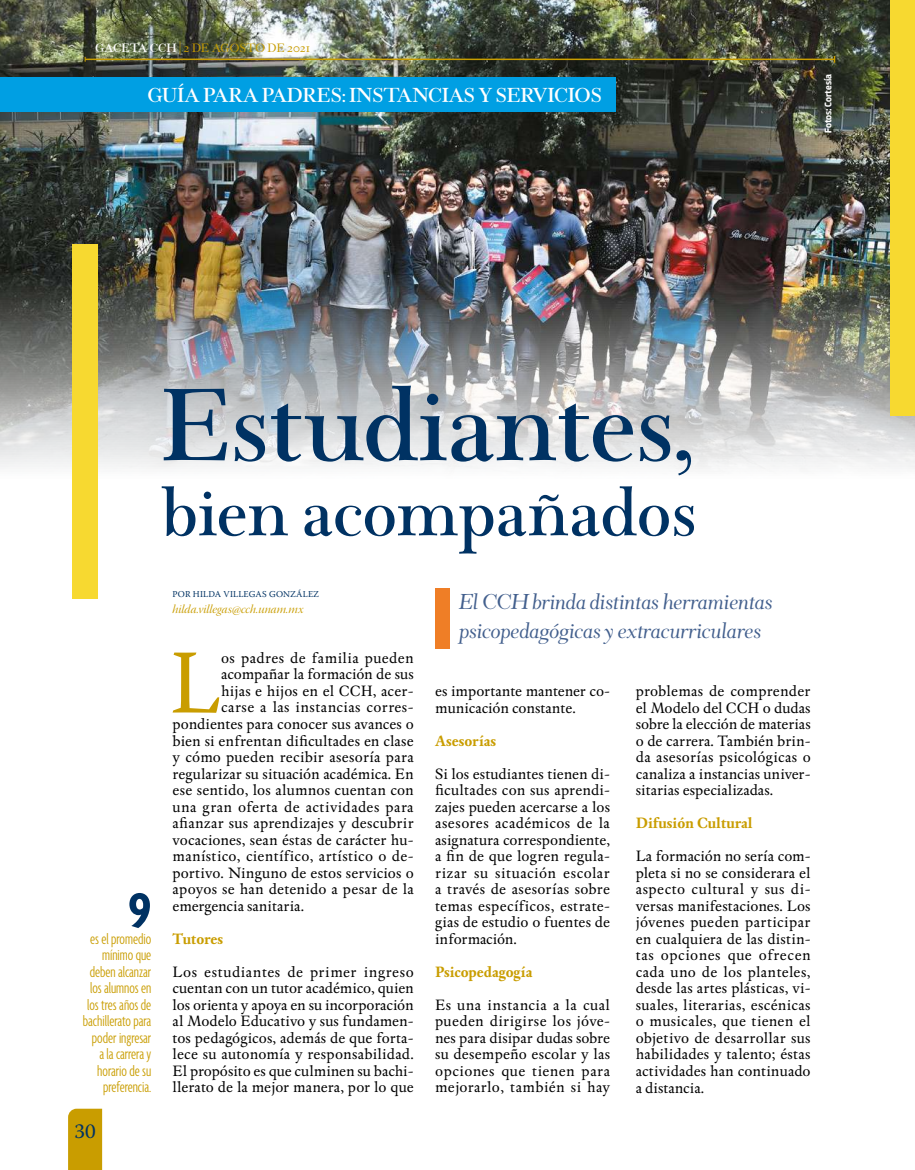
<style>
.page{position:relative;width:915px;height:1170px;background:#fff}
.page>*{position:absolute;margin:0;border:0;box-sizing:border-box;transform-origin:0 0}
.t1{font:600 114px "Wessex";letter-spacing:-.02em;color:#003263}
.t2{font:90.9px "Warnock Pro";color:#c99d00}
.t3{font:600 75px "Wessex";letter-spacing:-.01em;color:#003263}
.t4{font:700 condensed 52.5px "Agenda";color:#003263}
.t5{font:italic 24px/28.8px "Wessex";letter-spacing:-.02em;color:#425f8d}
.t6{font:600 22.5px "Wessex";letter-spacing:-.02em;color:#fff}
.t7{font:21px "Warnock Pro";color:#003263}
.t8{font:300 extra-condensed 16.5px/16.5px "Agenda";color:#c99d00;text-align:right}
.t9{font:15.75px/16.5px "Espinosa Nova";letter-spacing:.005em;color:#000;text-align:justify}
.t10{font:15.75px "Espinosa Nova";letter-spacing:.025em;color:#000}
.t11{font:700 15.75px "Espinosa Nova";color:#c99d00}
.t12{font:13.5px "Wessex";color:#c99d00}
.t13{font:12px "Warnock Pro It Disp";color:#c99d00}
.t14{font:9px "Warnock Pro";letter-spacing:.015em;color:#003263}
.t15{font:700 9px "Antenna Cond";letter-spacing:-.005em;color:#fff}
.s1{font-weight:600;color:#fff}
</style>
<div class="page">
<img style="left:0;top:0;width:914px;height:469px">
<div style="left:0;top:78px;width:615px;height:34px;background:#009fe3"></div>
<div style="left:435px;top:588px;width:15px;height:60px;background:#ef7e26"></div>
<div style="left:72px;top:244px;width:26px;height:354px;background:#f7d930"></div>
<div style="left:890px;top:0;width:24px;height:415px;background:#f7d930"></div>
<hr style="left:85px;top:59px;width:749px;height:1px;background:#c99d00">
<svg style="left:833px;top:56px;width:2px;height:7px"></svg>
<div style="left:68px;top:1108px;width:34px;height:61px;background:#c99d00"></div>
<p class="t12" style="left:95px;top:40px;width:216px"><span class="s1">GACETA CCH</span> | 2 DE AGOSTO DE 2021</p>
<h3 class="t6" style="left:147px;top:83px;width:456px">GUÍA PARA PADRES: INSTANCIAS Y SERVICIOS</h3>
<p class="t15" style="left:822px;top:133px;width:60px;rotate:-90deg">Fotos: Cortesía</p>
<h3 class="t4" style="left:128px;top:879px;width:25px">9</h3>
<p class="t8" style="left:83px;top:929px;width:70px">es el promedio mínimo que deben alcanzar los alumnos en los tres años de bachillerato para poder ingresar<br>a la carrera y horario de su preferencia.</p>
<h1 class="t1" style="left:161px;top:365px;width:536px">Estudiantes,</h1>
<h3 class="t3" style="left:161px;top:472px;width:537px">bien acompañados</h3>
<h3 class="t5" style="left:458px;top:588px;width:315px">El CCH brinda distintas herramientas psicopedagógicas y extracurriculares</h3>
<p class="t14" style="left:172px;top:588px;width:148px">POR HILDA VILLEGAS GONZÁLEZ</p>
<p class="t13" style="left:172px;top:603px;width:132px">hilda.villegas@cch.unam.mx</p>
<h2 class="t2" style="left:170px;top:628px;width:53px">L</h2>
<p class="t10" style="left:221px;top:649px;width:194px">os padres de familia pueden</p>
<p class="t9" style="left:221px;top:666px;width:194px">acompañar la formación de sus</p>
<p class="t9" style="left:221px;top:683px;width:194px">hijas e hijos en el CCH, acer-</p>
<p class="t10" style="left:221px;top:698px;width:194px">carse a las instancias corres-</p>
<p class="t9" style="left:172px;top:716px;width:242px">pondientes para conocer sus avances o</p>
<p class="t9" style="left:172px;top:732px;width:242px">bien si enfrentan dificultades en clase</p>
<p class="t9" style="left:172px;top:749px;width:243px">y cómo pueden recibir asesoría para</p>
<p class="t9" style="left:172px;top:765px;width:242px">regularizar su situación académica. En</p>
<p class="t9" style="left:172px;top:782px;width:243px">ese sentido, los alumnos cuentan con</p>
<p class="t10" style="left:172px;top:797px;width:242px">una gran oferta de actividades para</p>
<p class="t9" style="left:172px;top:815px;width:243px">afianzar sus aprendizajes y descubrir</p>
<p class="t9" style="left:172px;top:831px;width:242px">vocaciones, sean éstas de carácter hu-</p>
<p class="t9" style="left:172px;top:848px;width:242px">manístico, científico, artístico o de-</p>
<p class="t9" style="left:172px;top:864px;width:242px">portivo. Ninguno de estos servicios o</p>
<p class="t9" style="left:172px;top:881px;width:242px">apoyos se han detenido a pesar de la</p>
<p class="t9" style="left:172px;top:897px;width:133px">emergencia sanitaria.</p>
<p class="t11" style="left:172px;top:929px;width:52px">Tutores</p>
<p class="t9" style="left:172px;top:963px;width:243px">Los estudiantes de primer ingreso cuentan con un tutor académico, quien los orienta y apoya en su incorporación al Modelo Educativo y sus fundamen&shy;tos pedagógicos, además de que forta&shy;lece su autonomía y responsabilidad.<br>El propósito es que culminen su bachi&shy;llerato de la mejor manera, por lo que</p>
<p class="t9" style="left:635px;top:683px;width:176px">problemas de comprender el Modelo del CCH o dudas sobre la elección de materias o de carrera. También brin&shy;da asesorías psicológicas o canaliza a instancias univer&shy;sitarias especializadas.</p>
<p class="t11" style="left:635px;top:814px;width:118px">Difusión Cultural</p>
<p class="t9" style="left:635px;top:848px;width:176px">La formación no sería com&shy;pleta si no se considerara el aspecto cultural y sus di&shy;versas manifestaciones. Los jóvenes pueden participar en cualquiera de las distin&shy;tas opciones que ofrecen cada uno de los planteles, desde las artes plásticas, vi&shy;suales, literarias, escénicas o musicales, que tienen el objetivo de desarrollar sus habilidades y talento; éstas actividades han continuado a distancia.</p>
<p class="t9" style="left:435px;top:683px;width:176px">es importante mantener co&shy;municación constante.</p>
<p class="t11" style="left:435px;top:731px;width:63px">Asesorías</p>
<p class="t9" style="left:435px;top:765px;width:176px">Si los estudiantes tienen di&shy;ficultades con sus aprendi&shy;zajes pueden acercarse a los asesores académicos de la asignatura correspondiente, a fin de que logren regula&shy;rizar su situación escolar a través de asesorías sobre temas específicos, estrate&shy;gias de estudio o fuentes de información.</p>
<p class="t11" style="left:435px;top:962px;width:99px">Psicopedagogía</p>
<p class="t9" style="left:435px;top:996px;width:176px">Es una instancia a la cual pueden dirigirse los jóve&shy;nes para disipar dudas sobre su desempeño escolar y las opciones que tienen para mejorarlo, también si hay</p>
<h3 class="t7" style="left:74px;top:1118px;width:23px">30</h3>
</div>
